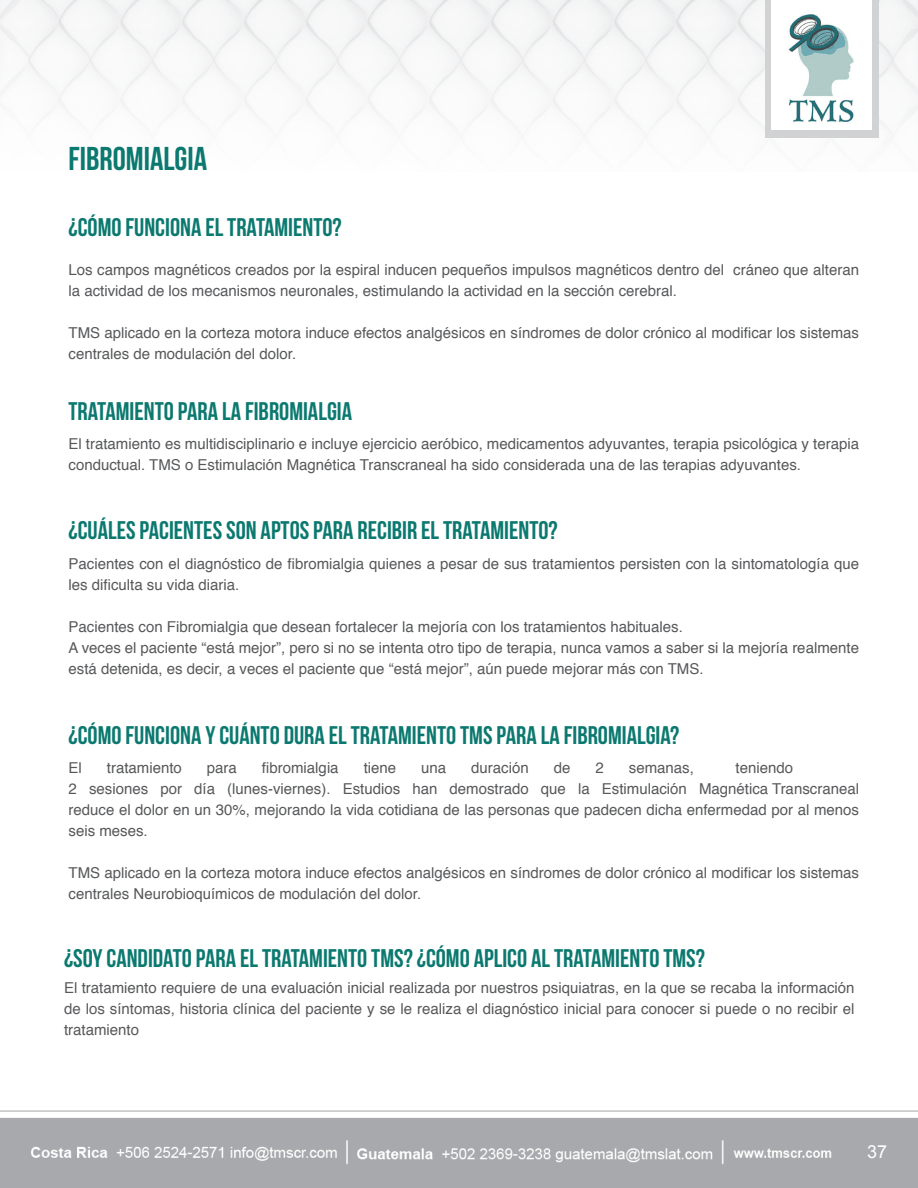
<style>
.page{position:relative;width:918px;height:1188px;background:#fff}
.page>*{position:absolute;margin:0;border:0;box-sizing:border-box;transform-origin:0 0}
.t1{font:33px "Bebas Neue";color:#0b796f}
.t2{font:25.5px "Bebas Neue";color:#0b796f}
.t3{font:18px "Arial";color:#fff}
.t4{font:15px/21px "Helvetica";color:#57585a}
</style>
<div class="page">
<img style="left:0;top:0;width:918px;height:138px">
<div style="left:765px;top:0;width:114px;height:138px;background:#d1d2d4"></div>
<div style="left:771px;top:0;width:101px;height:129px;background:#fff"></div>
<img style="left:773px;top:14px;width:95px;height:116px">
<img style="left:0;top:1110px;width:918px;height:78px">
<h1 class="t1" style="left:69px;top:140px;width:140px">FIBROMIALGIA</h1>
<h2 class="t2" style="left:69px;top:213px;width:275px">¿CÓMO FUNCIONA EL TRATAMIENTO?</h2>
<p class="t4" style="left:69px;top:259px;width:792px">Los campos magnéticos creados por la espiral inducen pequeños impulsos magnéticos dentro del cráneo que alteran la actividad de los mecanismos neuronales, estimulando la actividad en la sección cerebral.</p>
<p class="t4" style="left:69px;top:322px;width:792px">TMS aplicado en la corteza motora induce efectos analgésicos en síndromes de dolor crónico al modificar los sistemas centrales de modulación del dolor.</p>
<h2 class="t2" style="left:69px;top:397px;width:285px">TRATAMIENTO PARA LA FIBROMIALGIA</h2>
<p class="t4" style="left:69px;top:434px;width:792px">El tratamiento es multidisciplinario e incluye ejercicio aeróbico, medicamentos adyuvantes, terapia psicológica y terapia conductual. TMS o Estimulación Magnética Transcraneal ha sido considerada una de las terapias adyuvantes.</p>
<h2 class="t2" style="left:69px;top:516px;width:491px">¿CUÁLES PACIENTES SON APTOS PARA RECIBIR EL TRATAMIENTO?</h2>
<p class="t4" style="left:69px;top:553px;width:792px">Pacientes con el diagnóstico de fibromialgia quienes a pesar de sus tratamientos persisten con la sintomatología que les dificulta su vida diaria.</p>
<p class="t4" style="left:69px;top:616px;width:792px">Pacientes con Fibromialgia que desean fortalecer la mejoría con los tratamientos habituales.<br>A veces el paciente “está mejor”, pero si no se intenta otro tipo de terapia, nunca vamos a saber si la mejoría realmente está detenida, es decir, a veces el paciente que “está mejor”, aún puede mejorar más con TMS.</p>
<h2 class="t2" style="left:69px;top:721px;width:612px">¿CÓMO FUNCIONA Y CUÁNTO DURA EL TRATAMIENTO TMS PARA LA FIBROMIALGIA?</h2>
<p class="t4" style="left:69px;top:758px;width:15px">El</p>
<p class="t4" style="left:107px;top:758px;width:77px">tratamiento</p>
<p class="t4" style="left:207px;top:758px;width:32px">para</p>
<p class="t4" style="left:262px;top:758px;width:78px">fibromialgia</p>
<p class="t4" style="left:364px;top:758px;width:34px">tiene</p>
<p class="t4" style="left:421px;top:758px;width:27px">una</p>
<p class="t4" style="left:471px;top:758px;width:59px">duración</p>
<p class="t4" style="left:554px;top:758px;width:18px">de</p>
<p class="t4" style="left:596px;top:758px;width:10px">2</p>
<p class="t4" style="left:629px;top:758px;width:67px">semanas,</p>
<p class="t4" style="left:69px;top:758px;width:792px;text-indent:667px">teniendo<br>2 sesiones por día (lunes-viernes). Estudios han demostrado que la Estimulación Magnética Transcraneal reduce el dolor en un 30%, mejorando la vida cotidiana de las personas que padecen dicha enfermedad por al menos seis meses.</p>
<p class="t4" style="left:69px;top:863px;width:792px">TMS aplicado en la corteza motora induce efectos analgésicos en síndromes de dolor crónico al modificar los sistemas centrales Neurobioquímicos de modulación del dolor.</p>
<h2 class="t2" style="left:64px;top:944px;width:642px">¿SOY CANDIDATO PARA EL TRATAMIENTO TMS? ¿CÓMO APLICO AL TRATAMIENTO TMS?</h2>
<p class="t4" style="left:64px;top:977px;width:792px;text-align:justify">El tratamiento requiere de una evaluación inicial realizada por nuestros psiquiatras, en la que se recaba la información de los síntomas, historia clínica del paciente y se le realiza el diagnóstico inicial para conocer si puede o no recibir el tratamiento</p>
<p class="t3" style="left:867px;top:1139px;width:22px">37</p>
</div>
